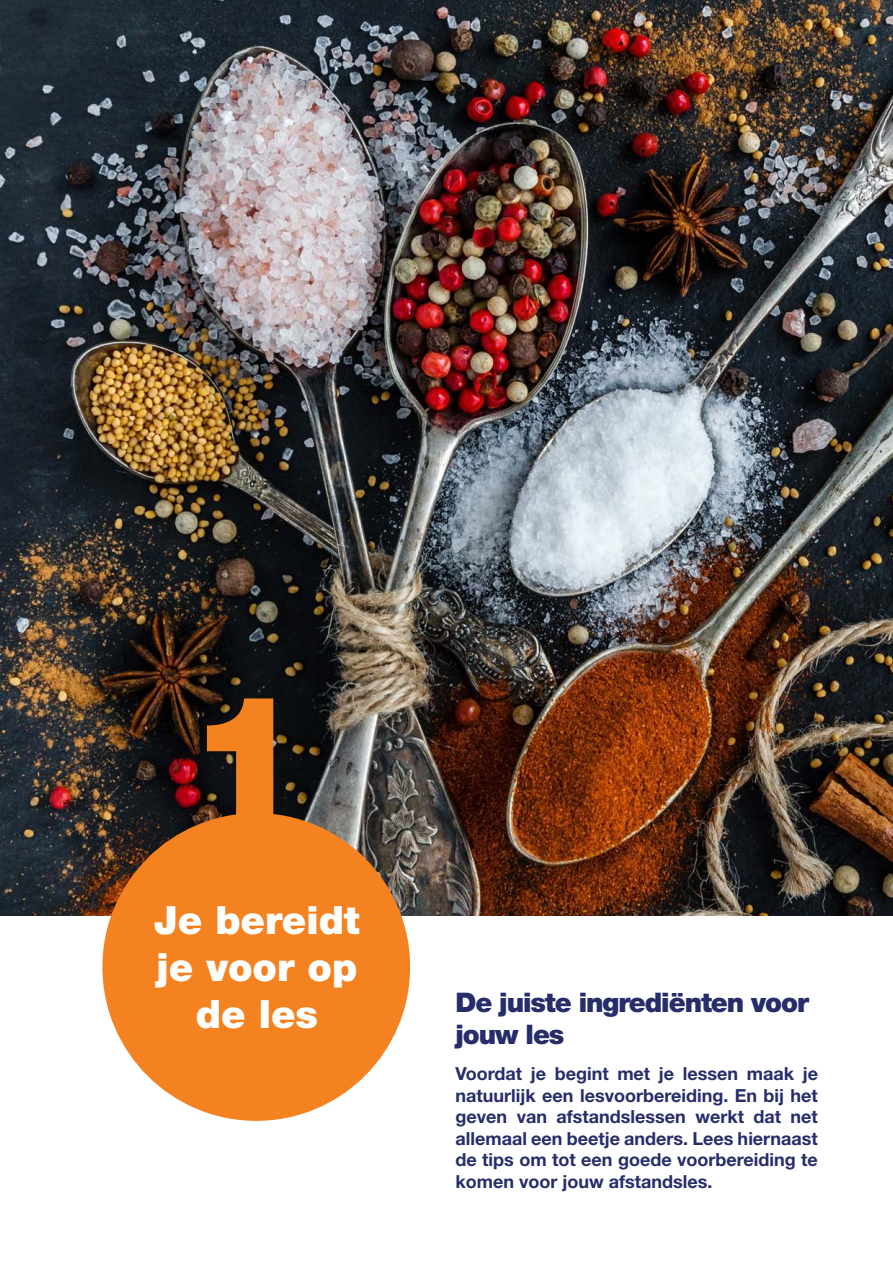
<style>
.page{position:relative;width:893px;height:1263px;background:#fff}
.page>*{position:absolute;margin:0;border:0;box-sizing:border-box;transform-origin:0 0}
.t1{font:900 178.8px "Helvetica Neue LT Std";color:#f58220}
.t2{font:900 39px/46.8px "Helvetica Neue LT Std";color:#fff;text-align:center}
.Kopteksten{font:900 27px/32.4px "Helvetica Neue LT Std";letter-spacing:-.04em;color:#262d6a}
.Subkoppen{font:700 18px/21.6px "Helvetica Neue LT Std";color:#262d6a;text-align:justify}
</style>
<div class="page">
<img style="left:0;top:0;width:893px;height:916px">
<div style="left:102px;top:813px;width:308px;height:308px;background:#f58220;border-radius:50%"></div>
<p class="t1" style="left:186px;top:652px;width:121px">1</p>
<p class="t2" style="left:154px;top:897px;width:207px">Je bereidt je voor op de les</p>
<p class="Kopteksten" style="left:455px;top:986px;width:355px">De juiste ingrediënten voor jouw les</p>
<p class="Subkoppen" style="left:455px;top:1062px;width:364px">Voordat je begint met je lessen maak je natuurlijk een lesvoorbereiding. En bij het geven van afstandslessen werkt dat net allemaal een beetje anders. Lees hiernaast de tips om tot een goede voorbereiding te komen voor jouw afstandsles.</p>
</div>
